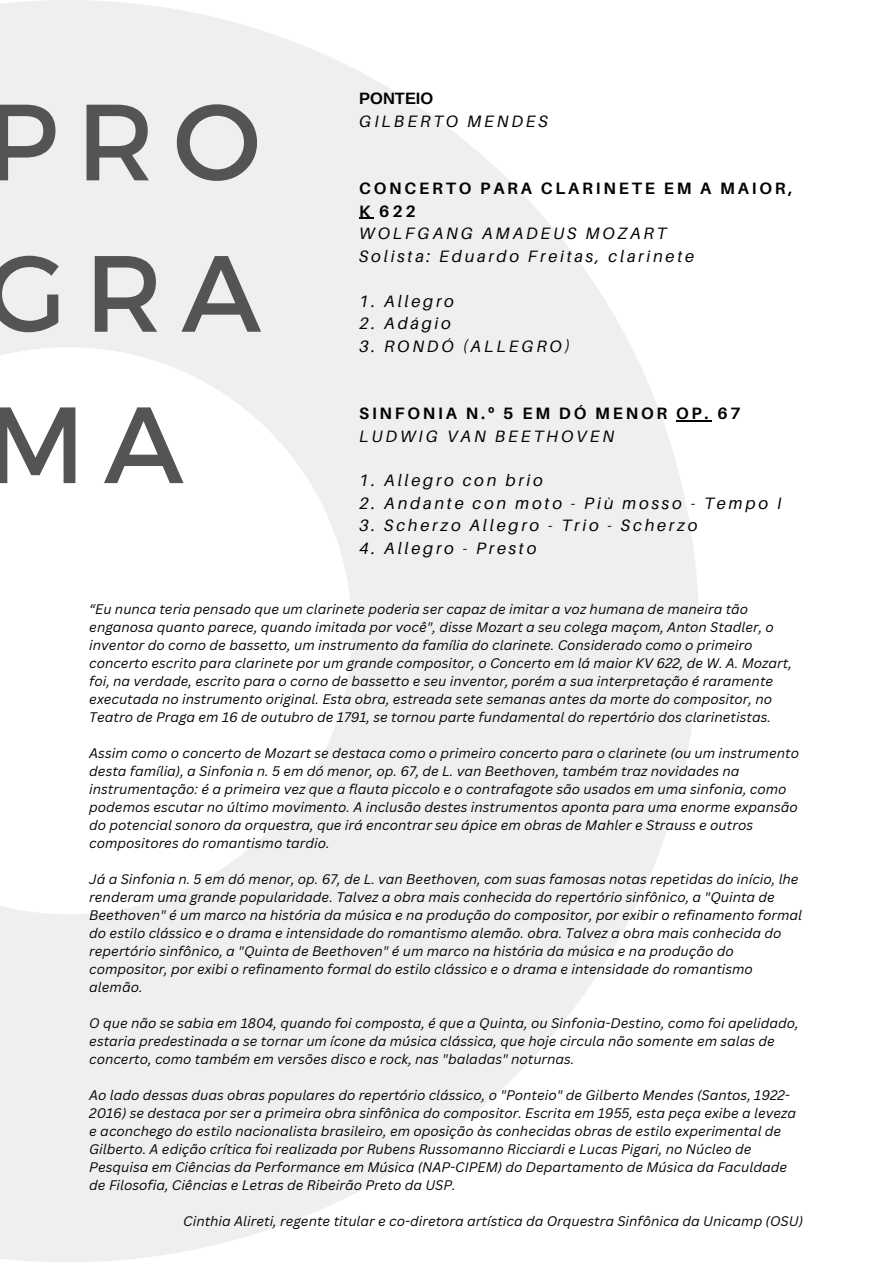
<style>
.page{position:relative;width:893px;height:1264px;background:#fff}
.page>*{position:absolute;margin:0;border:0;box-sizing:border-box;transform-origin:0 0}
.t1{font:108.15px/151.4px "Montserrat";letter-spacing:.17em;color:#545454;text-align:justify}
.t2{font:italic 16.5px/22.5px "Aileron";letter-spacing:.17em;color:#030303}
.t3{font:700 16.5px/22.5px "Aileron";letter-spacing:.17em;color:#030303}
.t4{font:700 16.5px "Arimo";color:#030303}
.t5{font:italic 13.5px/18px "Canva Sans";color:#030303}
.s1{font-family:"Noto Sans"}
.s2{font-weight:400;font-style:italic}
</style>
<div class="page">
<div style="left:0;top:0;width:700px;height:1262px;background:linear-gradient(to right,#f5f5f5,#f6f6f6)"></div>
<svg style="left:359px;top:218px;width:14px;height:1px"></svg>
<hr style="left:676px;top:420px;width:35px;height:1px;background:#030303">
<h1 class="t1" style="left:-15px;top:61px;width:277px">PRO GRA MA</h1>
<p class="t4" style="left:359px;top:89px;width:76px">PONTEIO</p>
<p class="t2" style="left:359px;top:109px;width:190px">GILBERTO MENDES</p>
<p class="t3" style="left:359px;top:177px;width:434px">CONCERTO PARA CLARINETE EM A MAIOR,<br>K 622</p>
<p class="t2" style="left:359px;top:222px;width:336px">WOLFGANG AMADEUS MOZART<br>Solista: Eduardo Freitas, clarinete</p>
<p class="t2" style="left:359px;top:289px;width:96px">1. Allegro</p>
<p class="t2" style="left:359px;top:312px;width:93px">2. Adágio</p>
<p class="t2" style="left:359px;top:334px;width:212px">3. RONDÓ (ALLEGRO)</p>
<p class="t3" style="left:359px;top:401px;width:383px">SINFONIA N.<span class="s1">º</span> 5 EM DÓ MENOR OP. 67<br><span class="s2">LUDWIG VAN BEETHOVEN</span></p>
<p class="t2" style="left:359px;top:469px;width:185px">1. Allegro con brio</p>
<p class="t2" style="left:359px;top:491px;width:423px">2. Andante con moto - Più mosso - Tempo I</p>
<p class="t2" style="left:359px;top:514px;width:340px">3. Scherzo Allegro - Trio - Scherzo</p>
<p class="t2" style="left:359px;top:536px;width:179px">4. Allegro - Presto</p>
<p class="t5" style="left:89px;top:599px;width:704px">“Eu nunca teria pensado que um clarinete poderia ser capaz de imitar a voz humana de maneira tão enganosa quanto parece, quando imitada por você", disse Mozart a seu colega maçom, Anton Stadler, o inventor do corno de bassetto, um instrumento da família do clarinete. Considerado como o primeiro concerto escrito para clarinete por um grande compositor, o Concerto em lá maior KV 622, de W. A. Mozart, foi, na verdade, escrito para o corno de bassetto e seu inventor, porém a sua interpretação é raramente executada no instrumento original. Esta obra, estreada sete semanas antes da morte do compositor, no Teatro de Praga em 16 de outubro de 1791, se tornou parte fundamental do repertório dos clarinetistas.</p>
<p class="t5" style="left:89px;top:743px;width:711px">Assim como o concerto de Mozart se destaca como o primeiro concerto para o clarinete (ou um instrumento desta família), a Sinfonia n. 5 em dó menor, op. 67, de L. van Beethoven, também traz novidades na instrumentação: é a primeira vez que a flauta piccolo e o contrafagote são usados em uma sinfonia, como podemos escutar no último movimento. A inclusão destes instrumentos aponta para uma enorme expansão do potencial sonoro da orquestra, que irá encontrar seu ápice em obras de Mahler e Strauss e outros compositores do romantismo tardio.</p>
<p class="t5" style="left:89px;top:869px;width:714px">Já a Sinfonia n. 5 em dó menor, op. 67, de L. van Beethoven, com suas famosas notas repetidas do início, lhe renderam uma grande popularidade. Talvez a obra mais conhecida do repertório sinfônico, a "Quinta de Beethoven" é um marco na história da música e na produção do compositor, por exibir o refinamento formal do estilo clássico e o drama e intensidade do romantismo alemão. obra. Talvez a obra mais conhecida do repertório sinfônico, a "Quinta de Beethoven" é um marco na história da música e na produção do compositor, por exibi o refinamento formal do estilo clássico e o drama e intensidade do romantismo alemão.</p>
<p class="t5" style="left:89px;top:1013px;width:711px">O que não se sabia em 1804, quando foi composta, é que a Quinta, ou Sinfonia-Destino, como foi apelidado, estaria predestinada a se tornar um ícone da música clássica, que hoje circula não somente em salas de concerto, como também em versões disco e rock, nas "baladas" noturnas.</p>
<p class="t5" style="left:89px;top:1085px;width:708px">Ao lado dessas duas obras populares do repertório clássico, o "Ponteio" de Gilberto Mendes (Santos, 1922- 2016) se destaca por ser a primeira obra sinfônica do compositor. Escrita em 1955, esta peça exibe a leveza e aconchego do estilo nacionalista brasileiro, em oposição às conhecidas obras de estilo experimental de Gilberto. A edição crítica foi realizada por Rubens Russomanno Ricciardi e Lucas Pigari, no Núcleo de Pesquisa em Ciências da Performance em Música (NAP-CIPEM) do Departamento de Música da Faculdade de Filosofia, Ciências e Letras de Ribeirão Preto da USP.</p>
<p class="t5" style="left:183px;top:1211px;width:621px">Cinthia Alireti, regente titular e co-diretora artística da Orquestra Sinfônica da Unicamp (OSU)</p>
</div>
